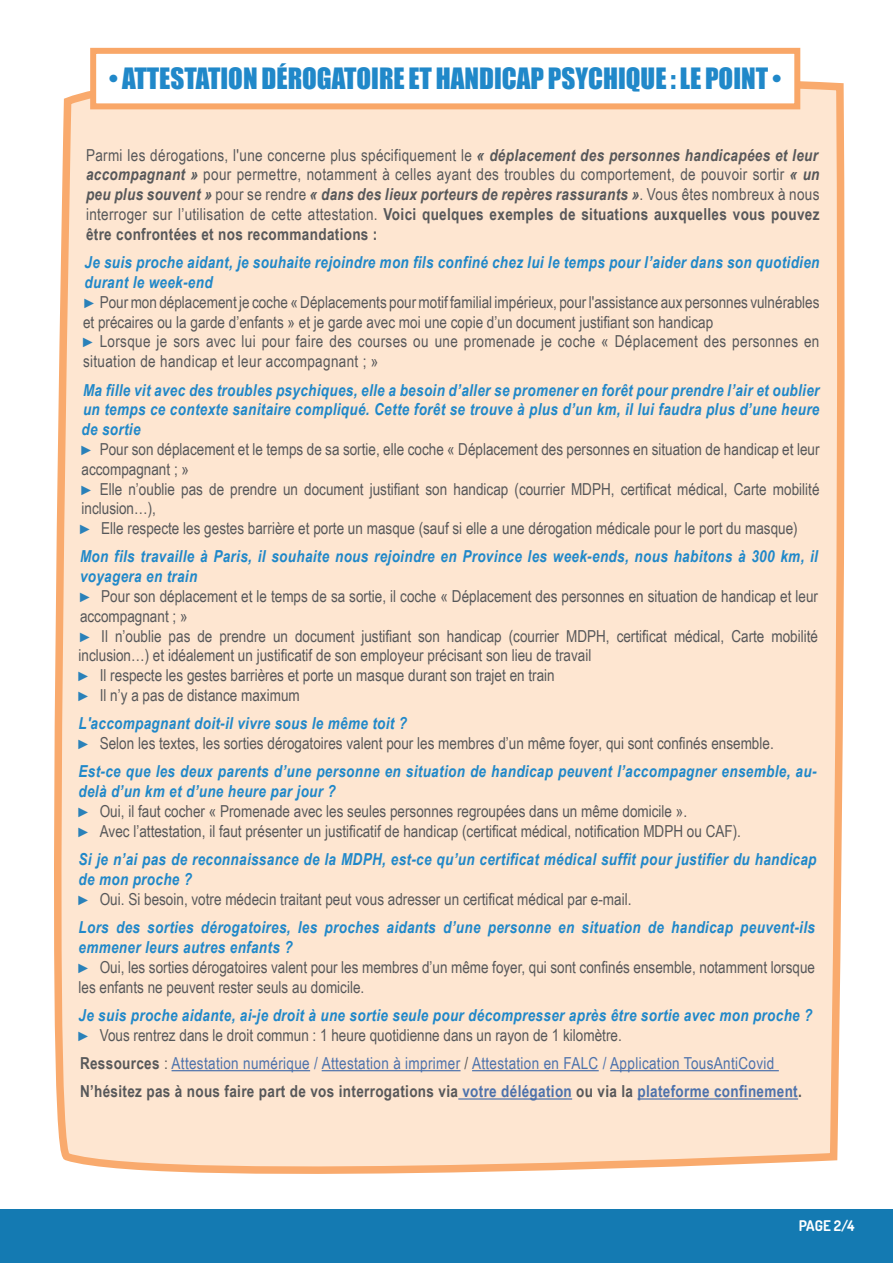
<style>
.page{position:relative;width:893px;height:1263px;background:#fff}
.page>*{position:absolute;margin:0;border:0;box-sizing:border-box;transform-origin:0 0}
.t1{font:27px "Impact";color:#2088c9}
.t2{font:16.5px/19.8px "Arial Narrow";color:#57585a}
.t3{font:italic 700 16.5px/19.8px "Arial Narrow";letter-spacing:.02em;color:#2088c9}
.t4{font:16.5px/19.8px "Arial Narrow";letter-spacing:.02em;color:#57585a}
.t5{font:16.5px "Arial Narrow";letter-spacing:.02em;color:#4d72ac}
.t6{font:700 16.5px "Arial Narrow";letter-spacing:.02em;color:#57585a}
.t7{font:700 14.7px "Dosis";color:#fff}
.s1{font-weight:700;font-style:italic}
.s2{font-weight:700}
.s3{font-size:13.5px;color:#2a81b9}
.s4{font-weight:700;color:#57585a}
.s5{color:#57585a}
.s6{color:#4d72ac}
</style>
<div class="page">
<div style="left:0;top:1209px;width:893px;height:54px;background:#147ab2"></div>
<div style="left:54px;top:47px;width:790px;height:1127px;background:#fee6d1"></div>
<div style="left:93px;top:51px;width:704px;height:55px;background:#fff"></div>
<div style="left:90px;top:48px;width:710px;height:61px;border:6px solid #f9a768"></div>
<p class="t1" style="left:109px;top:58px;width:674px">• ATTESTATION DÉROGATOIRE ET HANDICAP PSYCHIQUE : LE POINT •</p>
<p class="t2" style="left:86px;top:144px;width:735px;text-align:justify">Parmi les dérogations, l'une concerne plus spécifiquement le <span class="s1">« déplacement des personnes handicapées et leur accompagnant »</span> pour permettre, notamment à celles ayant des troubles du comportement, de pouvoir sortir <span class="s1">« un peu plus souvent »</span> pour se rendre <span class="s1">« dans des lieux porteurs de repères rassurants »</span>. Vous êtes nombreux à nous interroger sur l’utilisation de cette attestation. <span class="s2">Voici quelques exemples de situations auxquelles vous pouvez être confrontées et nos recommandations :</span></p>
<p class="t3" style="left:85px;top:252px;width:736px">Je suis proche aidant, je souhaite rejoindre mon fils confiné chez lui le temps pour l’aider dans son quotidien durant le week-end</p>
<p class="t2" style="left:83px;top:291px;width:738px"><span class="s3">►</span>Pour mon déplacement je coche « Déplacements pour motif familial impérieux, pour l'assistance aux personnes vulnérables et précaires ou la garde d’enfants » et je garde avec moi une copie d’un document justifiant son handicap</p>
<p class="t4" style="left:83px;top:331px;width:738px"><span class="s3">►</span> Lorsque je sors avec lui pour faire des courses ou une promenade je coche « Déplacement des personnes en situation de handicap et leur accompagnant ; »</p>
<p class="t3" style="left:82px;top:379px;width:739px;text-align:justify">Ma fille vit avec des troubles psychiques, elle a besoin d’aller se promener en forêt pour prendre l’air et oublier un temps ce contexte sanitaire compliqué. Cette forêt se trouve à plus d’un km, il lui faudra plus d’une heure de sortie</p>
<p class="t2" style="left:82px;top:439px;width:739px"><span class="s3">►</span> Pour son déplacement et le temps de sa sortie, elle coche « Déplacement des personnes en situation de handicap et leur accompagnant ; »</p>
<p class="t2" style="left:82px;top:478px;width:739px"><span class="s3">►</span> Elle n’oublie pas de prendre un document justifiant son handicap (courrier MDPH, certificat médical, Carte mobilité inclusion…),</p>
<p class="t2" style="left:80px;top:518px;width:719px"><span class="s3">►</span> Elle respecte les gestes barrière et porte un masque (sauf si elle a une dérogation médicale pour le port du masque)</p>
<p class="t3" style="left:80px;top:546px;width:739px">Mon fils travaille à Paris, il souhaite nous rejoindre en Province les week-ends, nous habitons à 300 km, il voyagera en train</p>
<p class="t2" style="left:80px;top:586px;width:739px"><span class="s3">►</span> Pour son déplacement et le temps de sa sortie, il coche « Déplacement des personnes en situation de handicap et leur accompagnant ; »</p>
<p class="t2" style="left:79px;top:625px;width:741px"><span class="s3">►</span> Il n’oublie pas de prendre un document justifiant son handicap (courrier MDPH, certificat médical, Carte mobilité inclusion…) et idéalement un justificatif de son employeur précisant son lieu de travail</p>
<p class="t2" style="left:79px;top:665px;width:478px"><span class="s3">►</span> Il respecte les gestes barrières et porte un masque durant son trajet en train</p>
<p class="t2" style="left:79px;top:685px;width:223px"><span class="s3">►</span> Il n’y a pas de distance maximum</p>
<p class="t3" style="left:79px;top:713px;width:330px">L'accompagnant doit-il vivre sous le même toit ?</p>
<p class="t2" style="left:79px;top:733px;width:697px"><span class="s3">►</span> Selon les textes, les sorties dérogatoires valent pour les membres d’un même foyer, qui sont confinés ensemble.</p>
<p class="t3" style="left:79px;top:761px;width:740px">Est-ce que les deux parents d’une personne en situation de handicap peuvent l’accompagner ensemble, au&shy;delà d’un km et d’une heure par jour ?</p>
<p class="t2" style="left:79px;top:801px;width:610px"><span class="s3">►</span> Oui, il faut cocher « Promenade avec les seules personnes regroupées dans un même domicile ».</p>
<p class="t2" style="left:79px;top:820px;width:664px"><span class="s3">►</span> Avec l’attestation, il faut présenter un justificatif de handicap (certificat médical, notification MDPH ou CAF).</p>
<p class="t3" style="left:79px;top:849px;width:739px">Si je n’ai pas de reconnaissance de la MDPH, est-ce qu’un certificat médical suffit pour justifier du handicap de mon proche ?</p>
<p class="t2" style="left:79px;top:888px;width:554px"><span class="s3">►</span> Oui. Si besoin, votre médecin traitant peut vous adresser un certificat médical par e-mail.</p>
<p class="t3" style="left:79px;top:917px;width:738px">Lors des sorties dérogatoires, les proches aidants d’une personne en situation de handicap peuvent-ils emmener leurs autres enfants ?</p>
<p class="t2" style="left:79px;top:956px;width:738px"><span class="s3">►</span> Oui, les sorties dérogatoires valent pour les membres d’un même foyer, qui sont confinés ensemble, notamment lorsque les enfants ne peuvent rester seuls au domicile.</p>
<p class="t3" style="left:79px;top:1004px;width:735px">Je suis proche aidante, ai-je droit à une sortie seule pour décompresser après être sortie avec mon proche ?</p>
<p class="t2" style="left:79px;top:1024px;width:545px"><span class="s3">►</span> Vous rentrez dans le droit commun : 1 heure quotidienne dans un rayon de 1 kilomètre.</p>
<p class="t5" style="left:80px;top:1051px;width:696px"><span class="s4">Ressources</span> <span class="s5">:</span> Attestation numérique / Attestation à imprimer <span class="s5">/</span> Attestation en FALC / Application TousAntiCovid</p>
<p class="t6" style="left:80px;top:1079px;width:723px">N’hésitez pas à nous faire part de vos interrogations via <span class="s6">votre délégation</span> ou via la <span class="s6">plateforme confinement</span>.</p>
<p class="t7" style="left:799px;top:1216px;width:58px">PAGE 2/4</p>
</div>
